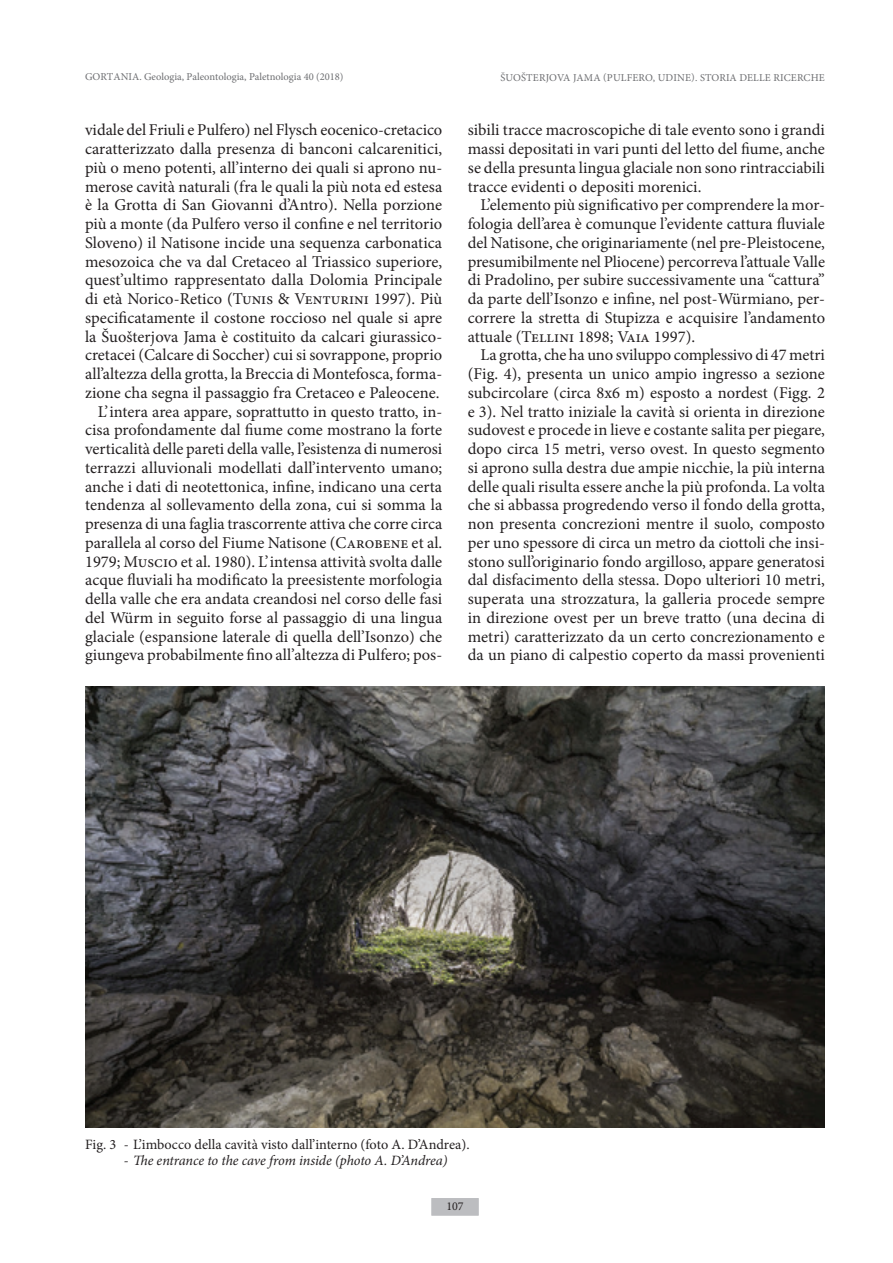
<style>
.page{position:relative;width:893px;height:1263px;background:#fff}
.page>*{position:absolute;margin:0;border:0;box-sizing:border-box;transform-origin:0 0}
.Normal__Web{font:16.5px/18.8px "Minion Pro";color:#231f20;text-align:justify}
.t1{font:14.25px "Minion Pro";color:#231f20}
.t2{font:italic 14.25px "Minion Pro";letter-spacing:-.005em;color:#231f20}
.t3{font:12px "Minion Pro";color:#231f20}
.t4{font:10.5px "Minion Pro";color:#6c6d70}
</style>
<div class="page">
<div style="left:432px;top:1198px;width:46px;height:17px;background:#bcbdc0"></div>
<img style="left:85px;top:686px;width:740px;height:441px">
<p class="t4" style="left:85px;top:70px;width:260px">GORTANIA. Geologia, Paleontologia, Paletnologia 40 (2018)</p>
<p class="Normal__Web" style="left:85px;top:121px;width:359px">vidale del Friuli e Pulfero) nel Flysch eocenico-cretacico caratterizzato dalla presenza di banconi calcarenitici, più o meno potenti, all’interno dei quali si aprono nu&shy;merose cavità naturali (fra le quali la più nota ed estesa è la Grotta di San Giovanni d’Antro). Nella porzione più a monte (da Pulfero verso il confine e nel territorio Sloveno) il Natisone incide una sequenza carbonatica mesozoica che va dal Cretaceo al Triassico superiore, quest’ultimo rappresentato dalla Dolomia Principale di età Norico-Retico (Tunis &amp; Venturini 1997). Più specificatamente il costone roccioso nel quale si apre la Šuošterjova Jama è costituito da calcari giurassico&shy;cretacei (Calcare di Soccher) cui si sovrappone, proprio all’altezza della grotta, la Breccia di Montefosca, forma&shy;zione cha segna il passaggio fra Cretaceo e Paleocene.</p>
<p class="Normal__Web" style="left:85px;top:402px;width:359px;text-indent:13px">L’intera area appare, soprattutto in questo tratto, in&shy;cisa profondamente dal fiume come mostrano la forte verticalità delle pareti della valle, l’esistenza di numerosi terrazzi alluvionali modellati dall’intervento umano; anche i dati di neotettonica, infine, indicano una certa tendenza al sollevamento della zona, cui si somma la presenza di una faglia trascorrente attiva che corre circa parallela al corso del Fiume Natisone (Carobene et al.<br>1979; Muscio et al. 1980). L’intensa attività svolta dalle acque fluviali ha modificato la preesistente morfologia della valle che era andata creandosi nel corso delle fasi del Würm in seguito forse al passaggio di una lingua glaciale (espansione laterale di quella dell’Isonzo) che giungeva probabilmente fino all’altezza di Pulfero; pos-</p>
<p class="t4" style="left:500px;top:70px;width:326px">ŠUOŠTERJOVA JAMA (PULFERO, UDINE). STORIA DELLE RICERCHE</p>
<p class="Normal__Web" style="left:468px;top:121px;width:359px">sibili tracce macroscopiche di tale evento sono i grandi massi depositati in vari punti del letto del fiume, anche se della presunta lingua glaciale non sono rintracciabili tracce evidenti o depositi morenici.</p>
<p class="Normal__Web" style="left:468px;top:196px;width:359px;text-indent:13px">L’elemento più significativo per comprendere la mor&shy;fologia dell’area è comunque l’evidente cattura fluviale del Natisone, che originariamente (nel pre-Pleistocene, presumibilmente nel Pliocene) percorreva l’attuale Valle di Pradolino, per subire successivamente una “cattura” da parte dell’Isonzo e infine, nel post-Würmiano, per&shy;correre la stretta di Stupizza e acquisire l’andamento attuale (Tellini 1898; Vaia 1997).</p>
<p class="Normal__Web" style="left:468px;top:346px;width:359px;text-indent:13px">La grotta, che ha uno sviluppo complessivo di 47 metri (Fig. 4), presenta un unico ampio ingresso a sezione subcircolare (circa 8x6 m) esposto a nordest (Figg. 2 e 3). Nel tratto iniziale la cavità si orienta in direzione sudovest e procede in lieve e costante salita per piegare, dopo circa 15 metri, verso ovest. In questo segmento si aprono sulla destra due ampie nicchie, la più interna delle quali risulta essere anche la più profonda. La volta che si abbassa progredendo verso il fondo della grotta, non presenta concrezioni mentre il suolo, composto per uno spessore di circa un metro da ciottoli che insi&shy;stono sull’originario fondo argilloso, appare generatosi dal disfacimento della stessa. Dopo ulteriori 10 metri, superata una strozzatura, la galleria procede sempre in direzione ovest per un breve tratto (una decina di metri) caratterizzato da un certo concrezionamento e da un piano di calpestio coperto da massi provenienti</p>
<p class="t1" style="left:85px;top:1135px;width:386px">Fig. 3 - L’imbocco della cavità visto dall’interno (foto A. D’Andrea).</p>
<p class="t2" style="left:124px;top:1150px;width:325px">- The entrance to the cave from inside (photo A. D’Andrea)</p>
<p class="t3" style="left:446px;top:1198px;width:19px">107</p>
</div>
